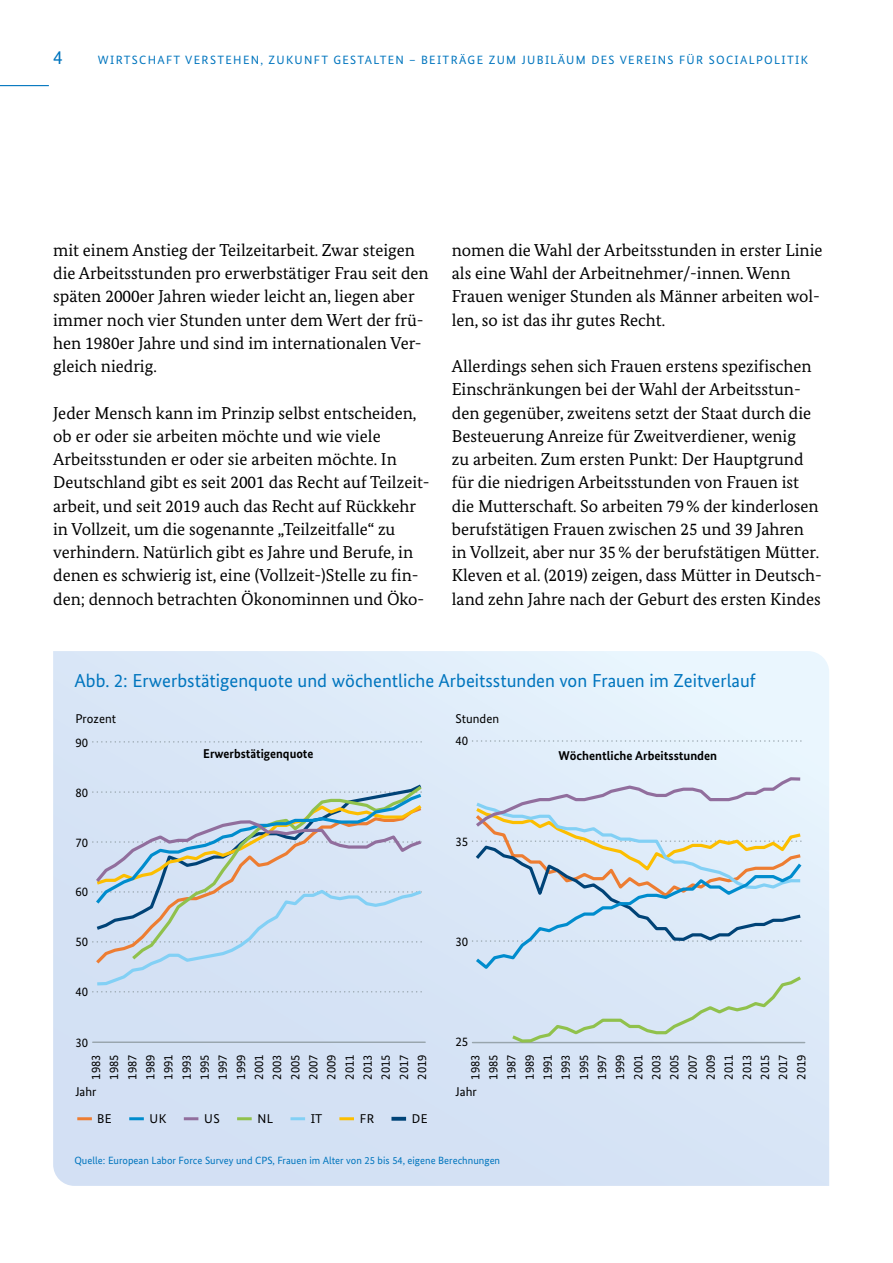
<style>
.page{position:relative;width:893px;height:1263px;background:#fff}
.page>*{position:absolute;margin:0;border:0;box-sizing:border-box;transform-origin:0 0}
.t1{font:19.5px "Bundes Sans";color:#0075be}
.t2{font:18.75px "Bundes Sans";color:#0075be}
.t3{font:17.25px/23.2px "Bundes Serif";color:#000}
.t4{font:12.75px "Bundes Sans";color:#000}
.t5{font:700 12.75px "Bundes Sans";color:#000}
.t6{font:12.6px/18.1px "Bundes Sans";color:#000;text-align:justify}
.t7{font:12px "Bundes Sans";letter-spacing:.11em;color:#0075be}
.t8{font:10.5px "Bundes Sans";color:#0075be}
</style>
<div class="page">
<hr style="left:0;top:85px;width:49px;height:1px;background:#0075be">
<svg style="left:53px;top:651px;width:776px;height:535px;background:#d9e6f6"></svg>
<svg style="left:93px;top:741px;width:332px;height:2px"></svg>
<hr style="left:93px;top:1041px;width:332px;height:2px;background:#98a5ad">
<div style="left:129px;top:783px;width:296px;height:8px;background:#d9e6f7"></div>
<svg style="left:93px;top:791px;width:332px;height:201px;background:#ccdae7"></svg>
<svg style="left:472px;top:740px;width:333px;height:2px"></svg>
<svg style="left:472px;top:775px;width:333px;height:269px;background:#d4e1ed"></svg>
<hr style="left:77px;top:1117px;width:15px;height:3px;background:#ed7d32">
<svg style="left:391px;top:1117px;width:15px;height:4px"></svg>
<hr style="left:339px;top:1117px;width:15px;height:3px;background:#fcbe00">
<hr style="left:290px;top:1117px;width:15px;height:3px;background:#82d0f5">
<hr style="left:237px;top:1117px;width:15px;height:3px;background:#90c14c">
<hr style="left:129px;top:1117px;width:15px;height:3px;background:#008ccd">
<hr style="left:184px;top:1117px;width:14px;height:3px;background:#916e9d">
<p class="t1" style="left:53px;top:46px;width:11px">4</p>
<p class="t7" style="left:98px;top:53px;width:711px">WIRTSCHAFT VERSTEHEN, ZUKUNFT GESTALTEN – BEITRÄGE ZUM JUBILÄUM DES VEREINS FÜR SOCIALPOLITIK</p>
<p class="t3" style="left:53px;top:238px;width:377px">mit einem Anstieg der Teilzeitarbeit. Zwar steigen die Arbeitsstunden pro erwerbstätiger Frau seit den späten 2000er Jahren wieder leicht an, liegen aber immer noch vier Stunden unter dem Wert der frü&shy;hen 1980er Jahre und sind im internationalen Ver&shy;gleich niedrig.</p>
<p class="t3" style="left:53px;top:401px;width:378px">Jeder Mensch kann im Prinzip selbst entscheiden, ob er oder sie arbeiten möchte und wie viele Arbeitsstunden er oder sie arbeiten möchte. In Deutschland gibt es seit 2001 das Recht auf Teilzeit&shy;arbeit, und seit 2019 auch das Recht auf Rückkehr in Vollzeit, um die sogenannte „Teilzeitfalle“ zu verhindern. Natürlich gibt es Jahre und Berufe, in denen es schwierig ist, eine (Vollzeit-)Stelle zu fin&shy;den; dennoch betrachten Ökonominnen und Öko-</p>
<p class="t3" style="left:452px;top:238px;width:372px">nomen die Wahl der Arbeitsstunden in erster Linie als eine Wahl der Arbeitnehmer/-innen. Wenn Frauen weniger Stunden als Männer arbeiten wol&shy;len, so ist das ihr gutes Recht.</p>
<p class="t3" style="left:452px;top:354px;width:372px">Allerdings sehen sich Frauen erstens spezifischen Einschränkungen bei der Wahl der Arbeitsstun&shy;den gegenüber, zweitens setzt der Staat durch die Besteuerung Anreize für Zweitverdiener, wenig<br>zu arbeiten. Zum ersten Punkt: Der Hauptgrund für die niedrigen Arbeitsstunden von Frauen ist die Mutterschaft. So arbeiten 79% der kinderlosen berufstätigen Frauen zwischen 25 und 39 Jahren in Vollzeit, aber nur 35% der berufstätigen Mütter.<br>Kleven et al. (2019) zeigen, dass Mütter in Deutsch&shy;land zehn Jahre nach der Geburt des ersten Kindes</p>
<p class="t2" style="left:74px;top:670px;width:683px">Abb. 2: Erwerbstätigenquote und wöchentliche Arbeitsstunden von Frauen im Zeitverlauf</p>
<p class="t4" style="left:75px;top:711px;width:42px">Prozent</p>
<p class="t4" style="left:76px;top:735px;width:14px">90</p>
<p class="t4" style="left:76px;top:785px;width:14px">80</p>
<p class="t4" style="left:76px;top:835px;width:14px">70</p>
<p class="t4" style="left:76px;top:885px;width:14px">60</p>
<p class="t4" style="left:76px;top:935px;width:14px">50</p>
<p class="t4" style="left:76px;top:985px;width:14px">40</p>
<p class="t4" style="left:76px;top:1035px;width:14px">30</p>
<p class="t5" style="left:203px;top:746px;width:112px">Erwerbstätigenquote</p>
<p class="t4" style="left:456px;top:711px;width:45px">Stunden</p>
<p class="t4" style="left:455px;top:734px;width:14px">40</p>
<p class="t4" style="left:455px;top:834px;width:14px">35</p>
<p class="t4" style="left:455px;top:934px;width:14px">30</p>
<p class="t4" style="left:455px;top:1034px;width:14px">25</p>
<p class="t5" style="left:558px;top:748px;width:160px">Wöchentliche Arbeitsstunden</p>
<p class="t6" style="left:87px;top:1080px;width:27px;rotate:-90deg">1983<br>1985<br>1987<br>1989<br>1991<br>1993<br>1995<br>1997<br>1999<br>2001<br>2003<br>2005<br>2007<br>2009<br>2011<br>2013<br>2015<br>2017<br>2019</p>
<p class="t6" style="left:466px;top:1080px;width:27px;rotate:-90deg">1983<br>1985<br>1987<br>1989<br>1991<br>1993<br>1995<br>1997<br>1999<br>2001<br>2003<br>2005<br>2007<br>2009<br>2011<br>2013<br>2015<br>2017<br>2019</p>
<p class="t4" style="left:75px;top:1084px;width:23px">Jahr</p>
<p class="t4" style="left:455px;top:1084px;width:23px">Jahr</p>
<p class="t4" style="left:97px;top:1112px;width:16px">BE</p>
<p class="t4" style="left:150px;top:1112px;width:18px">UK</p>
<p class="t4" style="left:204px;top:1112px;width:17px">US</p>
<p class="t4" style="left:257px;top:1112px;width:17px">NL</p>
<p class="t4" style="left:311px;top:1112px;width:13px">IT</p>
<p class="t4" style="left:360px;top:1112px;width:16px">FR</p>
<p class="t4" style="left:412px;top:1112px;width:17px">DE</p>
<p class="t8" style="left:74px;top:1155px;width:427px">Quelle: European Labor Force Survey und CPS, Frauen im Alter von 25 bis 54, eigene Berechnungen</p>
</div>
